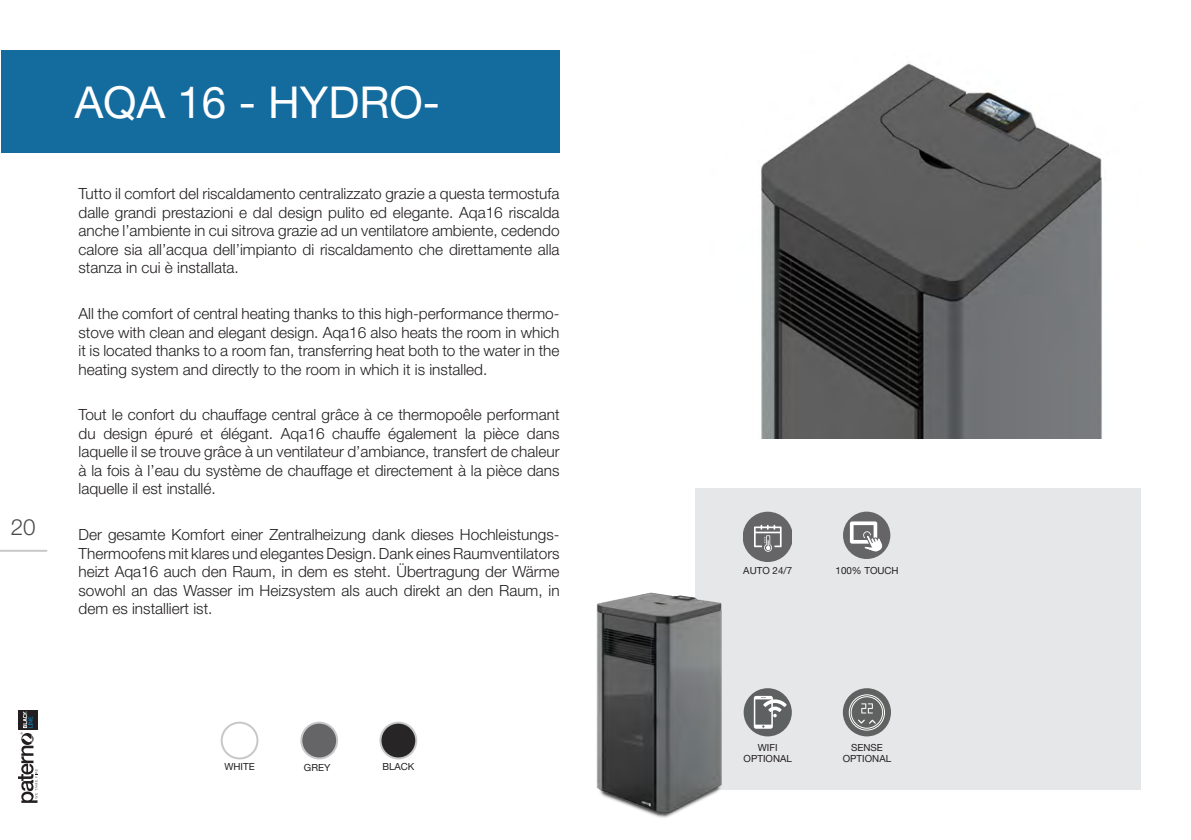
<style>
.page{position:relative;width:1191px;height:840px;background:#fff}
.page>*{position:absolute;margin:0;border:0;box-sizing:border-box;transform-origin:0 0}
.Titre_Poêle{font:44px "Helvetica Neue LT Std";color:#fff}
.t1{font:300 22.4px "Helvetica Neue LT Std";color:#4b4c4d}
.t2{font:300 15.4px/18.4px "Helvetica Neue LT Std";color:#231f20;text-align:justify}
.t3{font:9.8px "Helvetica Neue LT Std";color:#231f20}
</style>
<div class="page">
<svg style="left:18px;top:710px;width:20px;height:92px"></svg>
<hr style="left:0;top:549px;width:47px;height:2px;background:#c7c8ca">
<img style="left:761px;top:63px;width:341px;height:375px">
<div style="left:695px;top:487px;width:445px;height:301px;background:#e6e7e9"></div>
<img style="left:596px;top:592px;width:161px;height:226px">
<svg style="left:743px;top:687px;width:49px;height:49px"></svg>
<svg style="left:754px;top:695px;width:32px;height:33px"></svg>
<svg style="left:843px;top:687px;width:48px;height:49px"></svg>
<svg style="left:861px;top:703px;width:12px;height:10px"></svg>
<svg style="left:857px;top:719px;width:19px;height:4px"></svg>
<div style="left:848px;top:694px;width:37px;height:36px;border:1px solid #fff;border-radius:50%"></div>
<div style="left:850px;top:695px;width:33px;height:33px;border:1px solid #fff;border-radius:50%"></div>
<div style="left:743px;top:511px;width:49px;height:50px;background:#656568;border-radius:50%"></div>
<svg style="left:754px;top:524px;width:27px;height:27px"></svg>
<div style="left:1px;top:51px;width:558px;height:102px;background:#136b9e"></div>
<div style="left:221px;top:721px;width:37px;height:38px;border:2px solid #c7c8ca;border-radius:50%"></div>
<div style="left:301px;top:722px;width:36px;height:36px;background:#656568;border-radius:50%"></div>
<div style="left:300px;top:721px;width:38px;height:38px;border:2px solid #c7c8ca;border-radius:50%"></div>
<div style="left:380px;top:722px;width:36px;height:36px;background:#282526;border-radius:50%"></div>
<div style="left:379px;top:721px;width:38px;height:38px;border:2px solid #c7c8ca;border-radius:50%"></div>
<div style="left:843px;top:511px;width:47px;height:47px;background:#656568;border-radius:50%"></div>
<svg style="left:850px;top:521px;width:33px;height:31px"></svg>
<h2 class="t1" style="left:11px;top:513px;width:26px">20</h2>
<p class="Titre_Poêle" style="left:75px;top:76px;width:367px">AQA 16 - HYDRO-</p>
<p class="t2" style="left:78px;top:184px;width:482px">Tutto il comfort del riscaldamento centralizzato grazie a questa termostufa dalle grandi prestazioni e dal design pulito ed elegante. Aqa16 riscalda anche l’ambiente in cui sitrova grazie ad un ventilatore ambiente, cedendo calore sia all’acqua dell’impianto di riscaldamento che direttamente alla stanza in cui è installata.</p>
<p class="t2" style="left:78px;top:304px;width:482px">All the comfort of central heating thanks to this high-performance thermo&shy;stove with clean and elegant design. Aqa16 also heats the room in which it is located thanks to a room fan, transferring heat both to the water in the heating system and directly to the room in which it is installed.</p>
<p class="t2" style="left:78px;top:405px;width:482px">Tout le confort du chauffage central grâce à ce thermopoêle performant du design épuré et élégant. Aqa16 chauffe également la pièce dans laquelle il se trouve grâce à un ventilateur d’ambiance, transfert de chaleur à la fois à l’eau du système de chauffage et directement à la pièce dans laquelle il est installé.</p>
<p class="t2" style="left:78px;top:525px;width:482px">Der gesamte Komfort einer Zentralheizung dank dieses Hochleistungs-Thermoofens mit klares und elegantes Design. Dank eines Raumventilators heizt Aqa16 auch den Raum, in dem es steht. Übertragung der Wärme sowohl an das Wasser im Heizsystem als auch direkt an den Raum, in dem es installiert ist.</p>
<p class="t3" style="left:224px;top:760px;width:32px">WHITE</p>
<p class="t3" style="left:304px;top:761px;width:28px">GREY</p>
<p class="t3" style="left:382px;top:760px;width:34px">BLACK</p>
<p class="t3" style="left:743px;top:565px;width:50px">AUTO 24/7</p>
<p class="t3" style="left:835px;top:564px;width:65px">100% TOUCH</p>
<p class="t3" style="left:758px;top:741px;width:21px">WIFI</p>
<p class="t3" style="left:743px;top:752px;width:50px">OPTIONAL</p>
<p class="t3" style="left:851px;top:741px;width:33px">SENSE</p>
<p class="t3" style="left:843px;top:752px;width:50px">OPTIONAL</p>
</div>
